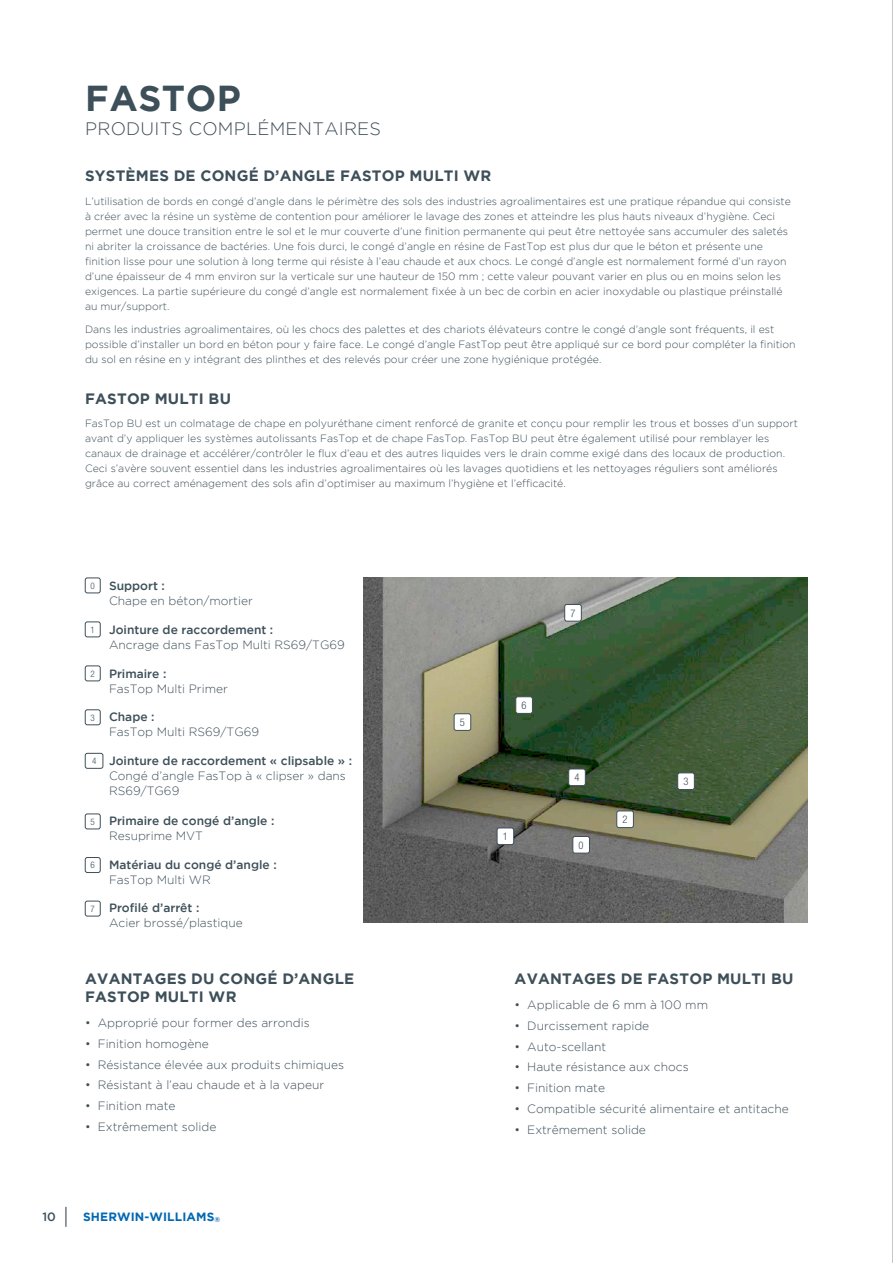
<style>
.page{position:relative;width:893px;height:1263px;background:#fff}
.page>*{position:absolute;margin:0;border:0;box-sizing:border-box;transform-origin:0 0}
.t1{font:700 36px "Gotham";letter-spacing:.015em;color:#3d4f59}
.t2{font:300 18px "Gotham";letter-spacing:.015em;color:#3d4f59}
.t3{font:700 15px/18px "Gotham";letter-spacing:.015em;color:#3d4f59}
.para_intro_text{font:300 12px/15px "Gotham";color:#3d4f59}
.para_intro_text-2{font:500 12px "Gotham";color:#3d4f59}
.t4{font:700 12px "Gotham";letter-spacing:.01em;color:#0168b3}
.t5{font:300 10.5px/15px "Gotham";color:#3d4f59}
.t6{font:300 condensed 10.5px "Helvetica Neue LT Pro";color:#3d4f59}
.t7{font:300 condensed 9px "Helvetica Neue LT Pro";color:#3d4f59}
.s1{font-size:7.05px}
</style>
<div class="page">
<img style="left:363px;top:578px;width:445px;height:344px">
<svg style="left:65px;top:1207px;width:1px;height:20px"></svg>
<div style="left:573px;top:836px;width:16px;height:17px;background:#fff;border-radius:2px"></div>
<div style="left:573px;top:836px;width:17px;height:17px;border:1px solid #3d4f59;border-radius:2px"></div>
<div style="left:617px;top:811px;width:16px;height:16px;background:#fff;border-radius:2px"></div>
<div style="left:617px;top:811px;width:17px;height:17px;border:1px solid #3d4f59;border-radius:2px"></div>
<div style="left:497px;top:828px;width:17px;height:16px;background:#fff;border-radius:2px"></div>
<div style="left:497px;top:828px;width:17px;height:17px;border:1px solid #3d4f59;border-radius:2px"></div>
<div style="left:678px;top:773px;width:16px;height:16px;background:#fff;border-radius:2px"></div>
<div style="left:677px;top:773px;width:17px;height:17px;border:1px solid #3d4f59;border-radius:2px"></div>
<div style="left:569px;top:769px;width:16px;height:17px;background:#fff;border-radius:2px"></div>
<div style="left:568px;top:769px;width:17px;height:17px;border:1px solid #3d4f59;border-radius:2px"></div>
<div style="left:516px;top:697px;width:16px;height:16px;background:#fff;border-radius:2px"></div>
<div style="left:516px;top:696px;width:17px;height:18px;border:1px solid #3d4f59;border-radius:2px"></div>
<div style="left:454px;top:714px;width:17px;height:16px;background:#fff;border-radius:2px"></div>
<div style="left:454px;top:714px;width:17px;height:17px;border:1px solid #3d4f59;border-radius:2px"></div>
<div style="left:565px;top:604px;width:16px;height:17px;background:#fff;border-radius:2px"></div>
<div style="left:564px;top:604px;width:17px;height:17px;border:1px solid #3d4f59;border-radius:2px"></div>
<div style="left:85px;top:901px;width:15px;height:15px;border:1px solid #3d4f59;border-radius:2px"></div>
<div style="left:85px;top:857px;width:15px;height:16px;border:1px solid #3d4f59;border-radius:2px"></div>
<div style="left:85px;top:814px;width:15px;height:15px;border:1px solid #3d4f59;border-radius:2px"></div>
<div style="left:85px;top:753px;width:18px;height:15px;border:1px solid #3d4f59;border-radius:2px"></div>
<div style="left:85px;top:710px;width:15px;height:15px;border:1px solid #3d4f59;border-radius:2px"></div>
<div style="left:85px;top:666px;width:15px;height:15px;border:1px solid #3d4f59;border-radius:2px"></div>
<div style="left:85px;top:622px;width:15px;height:15px;border:1px solid #3d4f59;border-radius:2px"></div>
<div style="left:85px;top:578px;width:15px;height:15px;border:1px solid #3d4f59;border-radius:2px"></div>
<hr style="left:892px;top:0;width:1px;height:1263px;background:#3d4f59">
<p class="t1" style="left:85px;top:77px;width:157px">FASTOP</p>
<p class="t2" style="left:85px;top:119px;width:297px">PRODUITS COMPLÉMENTAIRES</p>
<p class="t3" style="left:85px;top:166px;width:408px">SYSTÈMES DE CONGÉ D’ANGLE FASTOP MULTI WR</p>
<p class="t5" style="left:85px;top:193px;width:707px">L’utilisation de bords en congé d’angle dans le périmètre des sols des industries agroalimentaires est une pratique répandue qui consiste à créer avec la résine un système de contention pour améliorer le lavage des zones et atteindre les plus hauts niveaux d’hygiène. Ceci permet une douce transition entre le sol et le mur couverte d’une finition permanente qui peut être nettoyée sans accumuler des saletés ni abriter la croissance de bactéries. Une fois durci, le congé d’angle en résine de FastTop est plus dur que le béton et présente une finition lisse pour une solution à long terme qui résiste à l’eau chaude et aux chocs. Le congé d’angle est normalement formé d’un rayon d’une épaisseur de 4 mm environ sur la verticale sur une hauteur de 150 mm ; cette valeur pouvant varier en plus ou en moins selon les exigences. La partie supérieure du congé d’angle est normalement fixée à un bec de corbin en acier inoxydable ou plastique préinstallé au mur/support.</p>
<p class="t5" style="left:85px;top:322px;width:712px">Dans les industries agroalimentaires, où les chocs des palettes et des chariots élévateurs contre le congé d’angle sont fréquents, il est possible d’installer un bord en béton pour y faire face. Le congé d’angle FastTop peut être appliqué sur ce bord pour compléter la finition du sol en résine en y intégrant des plinthes et des relevés pour créer une zone hygiénique protégée.</p>
<p class="t3" style="left:85px;top:389px;width:147px">FASTOP MULTI BU</p>
<p class="t5" style="left:85px;top:416px;width:714px">FasTop BU est un colmatage de chape en polyuréthane ciment renforcé de granite et conçu pour remplir les trous et bosses d’un support avant d’y appliquer les systèmes autolissants FasTop et de chape FasTop. FasTop BU peut être également utilisé pour remblayer les canaux de drainage et accélérer/contrôler le flux d’eau et des autres liquides vers le drain comme exigé dans des locaux de production.<br>Ceci s’avère souvent essentiel dans les industries agroalimentaires où les lavages quotidiens et les nettoyages réguliers sont améliorés grâce au correct aménagement des sols afin d’optimiser au maximum l’hygiène et l’efficacité.</p>
<p class="t7" style="left:91px;top:580px;width:6px">0</p>
<p class="para_intro_text-2" style="left:109px;top:579px;width:57px">Support :</p>
<p class="para_intro_text" style="left:109px;top:593px;width:145px">Chape en béton/mortier</p>
<p class="t7" style="left:91px;top:624px;width:6px">1</p>
<p class="para_intro_text-2" style="left:109px;top:623px;width:166px">Jointure de raccordement :</p>
<p class="para_intro_text" style="left:109px;top:637px;width:237px">Ancrage dans FasTop Multi RS69/TG69</p>
<p class="t7" style="left:91px;top:668px;width:6px">2</p>
<p class="para_intro_text-2" style="left:109px;top:666px;width:59px">Primaire :</p>
<p class="para_intro_text" style="left:109px;top:681px;width:120px">FasTop Multi Primer</p>
<p class="t7" style="left:91px;top:712px;width:6px">3</p>
<p class="para_intro_text-2" style="left:109px;top:710px;width:47px">Chape :</p>
<p class="para_intro_text" style="left:109px;top:724px;width:152px">FasTop Multi RS69/TG69</p>
<p class="t7" style="left:92px;top:756px;width:6px">4</p>
<p class="para_intro_text-2" style="left:109px;top:754px;width:245px">Jointure de raccordement « clipsable » :</p>
<p class="para_intro_text" style="left:109px;top:768px;width:238px">Congé d’angle FasTop à « clipser » dans<br>RS69/TG69</p>
<p class="t7" style="left:91px;top:816px;width:6px">5</p>
<p class="para_intro_text-2" style="left:109px;top:814px;width:167px">Primaire de congé d’angle :</p>
<p class="para_intro_text" style="left:109px;top:828px;width:95px">Resuprime MVT</p>
<p class="t7" style="left:91px;top:860px;width:6px">6</p>
<p class="para_intro_text-2" style="left:109px;top:858px;width:169px">Matériau du congé d’angle :</p>
<p class="para_intro_text" style="left:109px;top:872px;width:103px">FasTop Multi WR</p>
<p class="t7" style="left:91px;top:903px;width:6px">7</p>
<p class="para_intro_text-2" style="left:109px;top:901px;width:92px">Profilé d’arrêt :</p>
<p class="para_intro_text" style="left:109px;top:915px;width:135px">Acier brossé/plastique</p>
<p class="t3" style="left:85px;top:969px;width:271px">AVANTAGES DU CONGÉ D’ANGLE<br>FASTOP MULTI WR</p>
<p class="para_intro_text" style="left:85px;top:1015px;width:226px">• Approprié pour former des arrondis</p>
<p class="para_intro_text" style="left:85px;top:1036px;width:125px">• Finition homogène</p>
<p class="para_intro_text" style="left:85px;top:1057px;width:261px">• Résistance élevée aux produits chimiques</p>
<p class="para_intro_text" style="left:85px;top:1077px;width:241px">• Résistant à l’eau chaude et à la vapeur</p>
<p class="para_intro_text" style="left:85px;top:1098px;width:92px">• Finition mate</p>
<p class="para_intro_text" style="left:85px;top:1119px;width:133px">• Extrêmement solide</p>
<p class="para_intro_text-2" style="left:43px;top:1210px;width:15px">10</p>
<p class="t4" style="left:83px;top:1210px;width:139px">SHERWIN-WILLIAMS<span class="s1">®</span></p>
<p class="t6" style="left:460px;top:716px;width:7px">5</p>
<p class="t6" style="left:521px;top:699px;width:7px">6</p>
<p class="t6" style="left:503px;top:830px;width:7px">1</p>
<p class="t6" style="left:570px;top:607px;width:7px">7</p>
<p class="t6" style="left:574px;top:771px;width:7px">4</p>
<p class="t6" style="left:578px;top:839px;width:7px">0</p>
<p class="t6" style="left:622px;top:813px;width:7px">2</p>
<p class="t6" style="left:683px;top:775px;width:7px">3</p>
<p class="t3" style="left:515px;top:969px;width:280px">AVANTAGES DE FASTOP MULTI BU</p>
<p class="para_intro_text" style="left:514px;top:997px;width:195px">• Applicable de 6 mm à 100 mm</p>
<p class="para_intro_text" style="left:514px;top:1018px;width:136px">• Durcissement rapide</p>
<p class="para_intro_text" style="left:514px;top:1039px;width:93px">• Auto‑scellant</p>
<p class="para_intro_text" style="left:514px;top:1059px;width:176px">• Haute résistance aux chocs</p>
<p class="para_intro_text" style="left:514px;top:1080px;width:92px">• Finition mate</p>
<p class="para_intro_text" style="left:514px;top:1101px;width:276px">• Compatible sécurité alimentaire et antitache</p>
<p class="para_intro_text" style="left:514px;top:1122px;width:133px">• Extrêmement solide</p>
</div>
